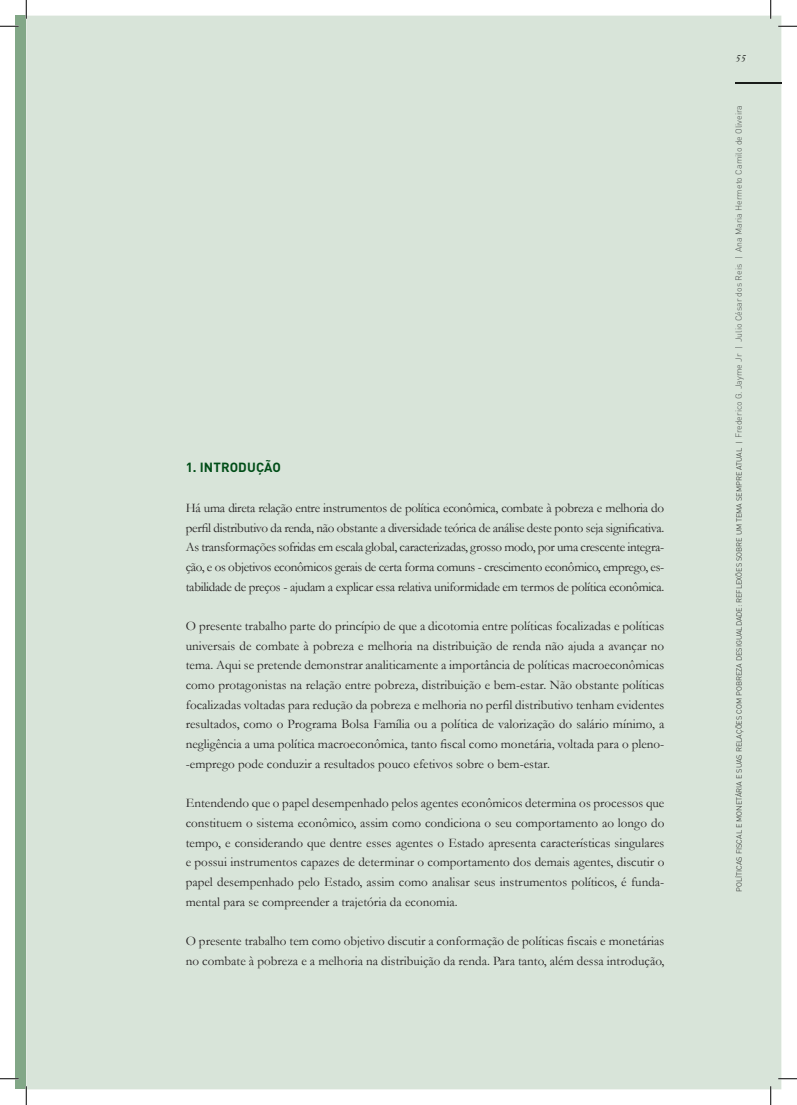
<style>
.page{position:relative;width:797px;height:1105px;background:#fff}
.page>*{position:absolute;margin:0;border:0;box-sizing:border-box;transform-origin:0 0}
.t1{font:13.12px/19.8px "Garamond";color:#231f20;text-align:justify}
.t2{font:700 13.12px "DIN Pro";letter-spacing:.01em;color:#004d17}
.t3{font:italic 11.25px "Garamond";color:#231f20}
.t4{font:300 7.5px "DIN Pro";color:#231f20}
.s1{font-size:8.75px;color:#57585a}
</style>
<div class="page">
<div style="left:26px;top:16px;width:755px;height:1073px;background:#d8e4d9"></div>
<div style="left:735px;top:440px;width:8px;height:451px;background:#d8e4d9"></div>
<div style="left:735px;top:106px;width:9px;height:331px;background:#d8e4d9"></div>
<div style="left:735px;top:54px;width:11px;height:8px;background:#d8e4d9"></div>
<hr style="left:735px;top:83px;width:46px;height:1px;background:#1a1c1a">
<div style="left:16px;top:16px;width:10px;height:1073px;background:#82a787"></div>
<svg style="left:0;top:25px;width:19px;height:2px"></svg>
<svg style="left:778px;top:25px;width:19px;height:2px"></svg>
<svg style="left:0;top:1078px;width:19px;height:1px"></svg>
<svg style="left:778px;top:1078px;width:19px;height:1px"></svg>
<svg style="left:25px;top:0;width:2px;height:19px"></svg>
<svg style="left:25px;top:1086px;width:2px;height:19px"></svg>
<svg style="left:770px;top:0;width:1px;height:19px"></svg>
<svg style="left:770px;top:1086px;width:1px;height:19px"></svg>
<p class="t2" style="left:186px;top:459px;width:97px">1. INTRODUÇÃO</p>
<p class="t1" style="left:186px;top:498px;width:480px">Há uma direta relação entre instrumentos de política econômica, combate à pobreza e melhoria do perfil distributivo da renda, não obstante a diversidade teórica de análise deste ponto seja significativa.<br>As transformações sofridas em escala global, caracterizadas, grosso modo, por uma crescente integra&shy;ção, e os objetivos econômicos gerais de certa forma comuns - crescimento econômico, emprego, es&shy;tabilidade de preços - ajudam a explicar essa relativa uniformidade em termos de política econômica.</p>
<p class="t1" style="left:186px;top:616px;width:480px">O presente trabalho parte do princípio de que a dicotomia entre políticas focalizadas e políticas universais de combate à pobreza e melhoria na distribuição de renda não ajuda a avançar no tema. Aqui se pretende demonstrar analiticamente a importância de políticas macroeconômicas como protagonistas na relação entre pobreza, distribuição e bem-estar. Não obstante políticas focalizadas voltadas para redução da pobreza e melhoria no perfil distributivo tenham evidentes resultados, como o Programa Bolsa Família ou a política de valorização do salário mínimo, a negligência a uma política macroeconômica, tanto fiscal como monetária, voltada para o pleno--emprego pode conduzir a resultados pouco efetivos sobre o bem-estar.</p>
<p class="t1" style="left:186px;top:793px;width:480px">Entendendo que o papel desempenhado pelos agentes econômicos determina os processos que constituem o sistema econômico, assim como condiciona o seu comportamento ao longo do tempo, e considerando que dentre esses agentes o Estado apresenta características singulares e possui instrumentos capazes de determinar o comportamento dos demais agentes, discutir o papel desempenhado pelo Estado, assim como analisar seus instrumentos políticos, é funda&shy;mental para se compreender a trajetória da economia.</p>
<p class="t1" style="left:186px;top:931px;width:480px">O presente trabalho tem como objetivo discutir a conformação de políticas fiscais e monetárias no combate à pobreza e a melhoria na distribuição da renda. Para tanto, além dessa introdução,</p>
<p class="t3" style="left:735px;top:51px;width:12px">55</p>
<p class="t4" style="left:734px;top:892px;width:788px;rotate:-90deg">políticas Fiscal E monEtária E suas rElaçÕEs com poBrEZa dEsigualdadE: rEFlExÕEs soBrE um tEma sEmprE atual | <span class="s1">Frederico g. Jayme Jr | Julio césar dos reis | ana maria hermeto camilo de oliveira</span></p>
</div>
